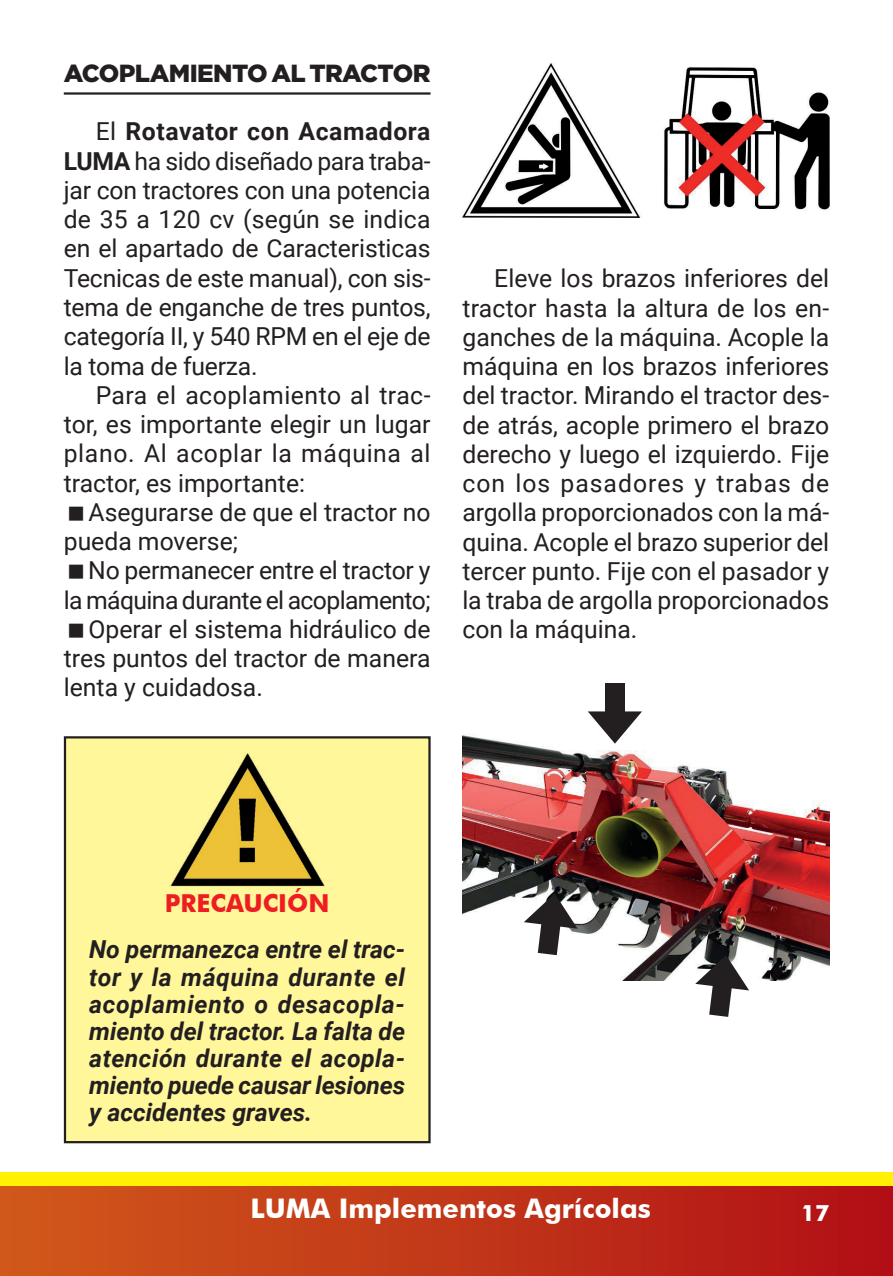
<style>
.page{position:relative;width:893px;height:1276px;background:#fff}
.page>*{position:absolute;margin:0;border:0;box-sizing:border-box;transform-origin:0 0}
.t1{font:700 27px "Futura BT";color:#fff}
.t2{font:24.75px/29.2px "Roboto";color:#231f20;text-align:justify}
.t3{font:italic 700 24.75px/27px "Roboto";letter-spacing:-.01em;color:#231f20;text-align:justify}
.t4{font:24.75px "Roboto";letter-spacing:-.025em;color:#231f20}
.t5{font:900 24.75px "Gotham";letter-spacing:-.02em;color:#231f20}
.t6{font:700 24.75px "Futura BT";color:#ee1d23}
.t7{font:700 22.5px "Futura BT";color:#fff}
.s1{font-weight:700}
</style>
<div class="page">
<div style="left:0;top:1172px;width:893px;height:104px;background:#fff101"></div>
<div style="left:0;top:1186px;width:893px;height:90px;background:linear-gradient(to right,#d15a1b,#b21116)"></div>
<hr style="left:64px;top:92px;width:367px;height:3px;background:#231f20">
<div style="left:65px;top:737px;width:364px;height:405px;background:#fff79a"></div>
<div style="left:64px;top:736px;width:367px;height:407px;border:2px solid #231f20"></div>
<img style="left:170px;top:753px;width:155px;height:134px">
<img style="left:462px;top:63px;width:367px;height:154px">
<img style="left:462px;top:700px;width:367px;height:280px">
<svg style="left:588px;top:711px;width:54px;height:32px"></svg>
<div style="left:605px;top:682px;width:19px;height:34px;background:#231f20"></div>
<svg style="left:524px;top:893px;width:54px;height:62px"></svg>
<svg style="left:695px;top:955px;width:54px;height:62px"></svg>
<p class="t5" style="left:64px;top:59px;width:368px">ACOPLAMIENTO AL TRACTOR</p>
<p class="t2" style="left:64px;top:116px;width:368px;text-indent:32px">El <span class="s1">Rotavator con Acamadora LUMA</span> ha sido diseñado para traba&shy;jar con tractores con una potencia de 35 a 120 cv (según se indica en el apartado de Caracteristicas Tecnicas de este manual), con sis&shy;tema de enganche de tres puntos, categoría II, y 540 RPM en el eje de la toma de fuerza.</p>
<p class="t2" style="left:64px;top:379px;width:368px;text-indent:32px">Para el acoplamiento al trac&shy;tor, es importante elegir un lugar plano. Al acoplar la máquina al tractor, es importante:</p>
<p class="t2" style="left:64px;top:496px;width:368px;text-indent:25px">Asegurarse de que el tractor no pueda moverse;</p>
<p class="t2" style="left:88px;top:555px;width:344px">No permanecer entre el tractor y</p>
<p class="t4" style="left:64px;top:582px;width:368px">la máquina durante el acoplamento;</p>
<p class="t2" style="left:89px;top:613px;width:343px">Operar el sistema hidráulico de</p>
<p class="t2" style="left:64px;top:643px;width:368px">tres puntos del tractor de manera</p>
<p class="t2" style="left:64px;top:672px;width:201px">lenta y cuidadosa.</p>
<p class="t2" style="left:462px;top:263px;width:368px;text-indent:32px">Eleve los brazos inferiores del tractor hasta la altura de los en&shy;ganches de la máquina. Acople la máquina en los brazos inferiores del tractor. Mirando el tractor des&shy;de atrás, acople primero el brazo derecho y luego el izquierdo. Fije con los pasadores y trabas de argolla proporcionados con la má&shy;quina. Acople el brazo superior del tercer punto. Fije con el pasador y la traba de argolla proporcionados con la máquina.</p>
<p class="t6" style="left:165px;top:888px;width:166px">PRECAUCIÓN</p>
<p class="t3" style="left:89px;top:935px;width:317px">No permanezca entre el trac&shy;tor y la máquina durante el acoplamiento o desacopla&shy;miento del tractor. La falta de atención durante el acopla&shy;miento puede causar lesiones y accidentes graves.</p>
<p class="t1" style="left:251px;top:1192px;width:402px">LUMA Implementos Agrícolas</p>
<p class="t7" style="left:801px;top:1199px;width:30px">17</p>
</div>
